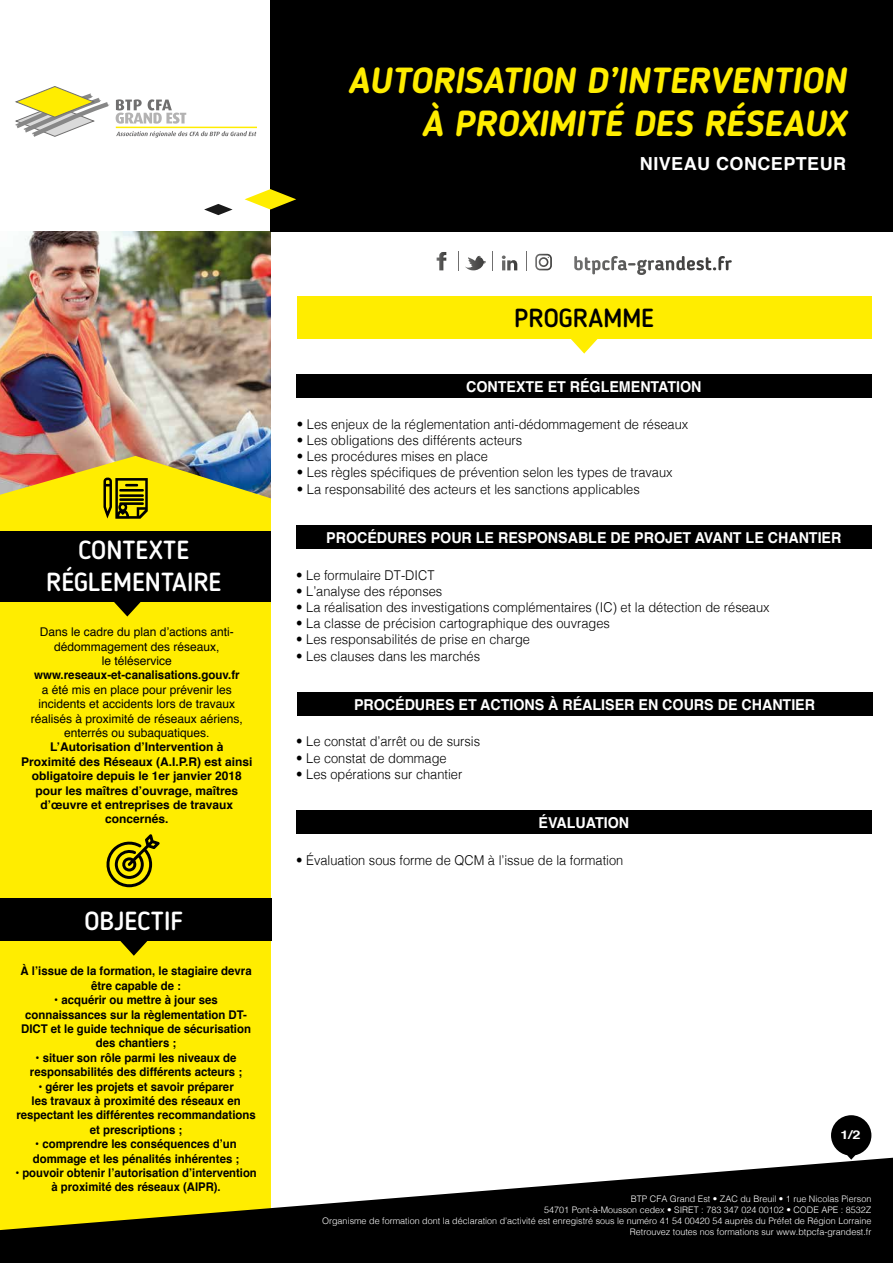
<style>
.page{position:relative;width:893px;height:1263px;background:#fff}
.page>*{position:absolute;margin:0;border:0;box-sizing:border-box;transform-origin:0 0}
.t1{font:italic 700 36px/43.2px "Blogger Sans";color:#ffed00;text-align:right}
.t2{font:500 25.95px/31.2px "Blogger Sans";color:#fff;text-align:center}
.t3{font:500 25.95px "Blogger Sans";color:#000}
.t4{font:700 18px "Helvetica";letter-spacing:.025em;color:#fff}
.t5{font:700 15px "Helvetica";color:#fff;scale:.95 1}
.t6{font:300 13.5px "Helvetica";color:#000;scale:.95 1}
.t7{font:700 12px/14.4px "Helvetica";color:#000;text-align:center;scale:.95 1}
.t8{font:12px/14.4px "Helvetica";color:#000;text-align:center}
.t9{font:700 12px/14.4px "Helvetica";color:#000;text-align:center}
.t10{font:700 12px/14.4px "Helvetica";color:#000;text-align:center;scale:.94 1}
.t11{font:700 12px "Helvetica";color:#000;scale:.96 1}
.t12{font:700 12px "Helvetica";color:#fff;scale:1.2 1}
.t13{font:300 9px/10.8px "Helvetica";color:#fff;text-align:right}
</style>
<div class="page">
<img style="left:0;top:232px;width:271px;height:224px">
<div style="left:0;top:456px;width:271px;height:702px;background:#ffed00"></div>
<div style="left:271px;top:0;width:622px;height:232px;background:#000"></div>
<svg style="left:0;top:1158px;width:893px;height:105px;fill:#000"></svg>
<svg style="left:15px;top:86px;width:94px;height:51px"></svg>
<svg style="left:116px;top:131px;width:140px;height:7px"></svg>
<hr style="left:116px;top:127px;width:141px;height:1px;background:#ffed00">
<svg style="left:116px;top:99px;width:70px;height:25px"></svg>
<svg style="left:204px;top:204px;width:29px;height:11px"></svg>
<svg style="left:245px;top:189px;width:51px;height:21px"></svg>
<svg style="left:437px;top:252px;width:9px;height:18px"></svg>
<svg style="left:465px;top:256px;width:21px;height:14px"></svg>
<svg style="left:535px;top:254px;width:17px;height:16px"></svg>
<svg style="left:502px;top:255px;width:15px;height:15px"></svg>
<svg style="left:458px;top:252px;width:1px;height:18px"></svg>
<svg style="left:492px;top:252px;width:1px;height:18px"></svg>
<svg style="left:526px;top:252px;width:1px;height:18px"></svg>
<svg style="left:574px;top:256px;width:151px;height:14px"></svg>
<div style="left:0;top:531px;width:271px;height:71px;background:#000"></div>
<div style="left:0;top:898px;width:271px;height:43px;background:#000"></div>
<svg style="left:831px;top:1115px;width:40px;height:45px"></svg>
<svg style="left:104px;top:834px;width:56px;height:53px;background:#b2a600"></svg>
<svg style="left:103px;top:478px;width:47px;height:43px;background:#897f00"></svg>
<svg style="left:114px;top:602px;width:27px;height:14px"></svg>
<svg style="left:120px;top:941px;width:27px;height:15px"></svg>
<div style="left:297px;top:296px;width:574px;height:43px;background:#ffed00"></div>
<svg style="left:571px;top:339px;width:27px;height:15px"></svg>
<div style="left:296px;top:375px;width:575px;height:23px;background:#000"></div>
<div style="left:296px;top:525px;width:575px;height:23px;background:#000"></div>
<div style="left:296px;top:811px;width:575px;height:23px;background:#000"></div>
<div style="left:297px;top:692px;width:575px;height:23px;background:#000"></div>
<h1 class="t1" style="left:348px;top:58px;width:499px">AUTORISATION D’INTERVENTION<br>À PROXIMITÉ DES RÉSEAUX</h1>
<h3 class="t4" style="left:640px;top:149px;width:208px">NIVEAU CONCEPTEUR</h3>
<h2 class="t2" style="left:46px;top:535px;width:177px">CONTEXTE<br>RÉGLEMENTAIRE</h2>
<p class="t8" style="left:40px;top:625px;width:196px">Dans le cadre du plan d’actions anti&shy;dédommagement des réseaux,<br>le téléservice</p>
<p class="t11" style="left:34px;top:665px;width:216px">www.reseaux-et-canalisations.gouv.fr</p>
<p class="t8" style="left:31px;top:683px;width:214px">a été mis en place pour prévenir les incidents et accidents lors de travaux réalisés à proximité de réseaux aériens, enterrés ou subaquatiques.</p>
<p class="t9" style="left:21px;top:740px;width:233px">L’Autorisation d’Intervention à<br>Proximité des Réseaux (A.I.P.R) est ainsi obligatoire depuis le 1er janvier 2018 pour les maîtres d’ouvrage, maîtres d’œuvre et entreprises de travaux concernés.</p>
<h2 class="t2" style="left:84px;top:905px;width:100px">OBJECTIF</h2>
<p class="t7" style="left:20px;top:964px;width:245px">À l’issue de la formation, le stagiaire devra être capable de :</p>
<p class="t7" style="left:21px;top:993px;width:244px">• acquérir ou mettre à jour ses connaissances sur la règlementation DT-<br>DICT et le guide technique de sécurisation des chantiers ;</p>
<p class="t7" style="left:30px;top:1050px;width:225px">• situer son rôle parmi les niveaux de responsabilités des différents acteurs ;</p>
<p class="t7" style="left:16px;top:1079px;width:254px">• gérer les projets et savoir préparer<br>les travaux à proximité des réseaux en respectant les différentes recommandations et prescriptions ;</p>
<p class="t7" style="left:33px;top:1137px;width:219px;text-align:left">• comprendre les conséquences d’un dommage et les pénalités inhérentes ;</p>
<p class="t10" style="left:15px;top:1166px;width:258px">• pouvoir obtenir l’autorisation d’intervention à proximité des réseaux (AIPR).</p>
<h2 class="t3" style="left:514px;top:303px;width:141px">PROGRAMME</h2>
<p class="t5" style="left:466px;top:375px;width:249px">CONTEXTE ET RÉGLEMENTATION</p>
<p class="t6" style="left:297px;top:412px;width:413px">• Les enjeux de la réglementation anti-dédommagement de réseaux</p>
<p class="t6" style="left:297px;top:429px;width:239px">• Les obligations des différents acteurs</p>
<p class="t6" style="left:297px;top:445px;width:203px">• Les procédures mises en place</p>
<p class="t6" style="left:297px;top:461px;width:397px">• Les règles spécifiques de prévention selon les types de travaux</p>
<p class="t6" style="left:297px;top:477px;width:362px">• La responsabilité des acteurs et les sanctions applicables</p>
<p class="t5" style="left:326px;top:525px;width:544px">PROCÉDURES POUR LE RESPONSABLE DE PROJET AVANT LE CHANTIER</p>
<p class="t6" style="left:296px;top:563px;width:147px">• Le formulaire DT-DICT</p>
<p class="t6" style="left:296px;top:579px;width:155px">• L’analyse des réponses</p>
<p class="t6" style="left:296px;top:596px;width:500px">• La réalisation des investigations complémentaires (IC) et la détection de réseaux</p>
<p class="t6" style="left:296px;top:612px;width:332px">• La classe de précision cartographique des ouvrages</p>
<p class="t6" style="left:296px;top:628px;width:248px">• Les responsabilités de prise en charge</p>
<p class="t6" style="left:296px;top:644px;width:195px">• Les clauses dans les marchés</p>
<p class="t5" style="left:354px;top:692px;width:487px">PROCÉDURES ET ACTIONS À RÉALISER EN COURS DE CHANTIER</p>
<p class="t6" style="left:296px;top:730px;width:195px">• Le constat d’arrêt ou de sursis</p>
<p class="t6" style="left:296px;top:746px;width:160px">• Le constat de dommage</p>
<p class="t6" style="left:296px;top:762px;width:176px">• Les opérations sur chantier</p>
<p class="t5" style="left:539px;top:810px;width:97px">ÉVALUATION</p>
<p class="t6" style="left:296px;top:848px;width:346px">• Évaluation sous forme de QCM à l’issue de la formation</p>
<p class="t12" style="left:840px;top:1125px;width:18px">1/2</p>
<p class="t13" style="left:322px;top:1193px;width:551px">BTP CFA Grand Est • ZAC du Breuil • 1 rue Nicolas Pierson<br>54701 Pont-à-Mousson cedex • SIRET : 783 347 024 00102 • CODE APE : 8532Z<br>Organisme de formation dont la déclaration d’activité est enregistré sous le numéro 41 54 00420 54 auprès du Préfet de Région Lorraine Retrouvez toutes nos formations sur www.btpcfa-grandest.fr</p>
</div>
